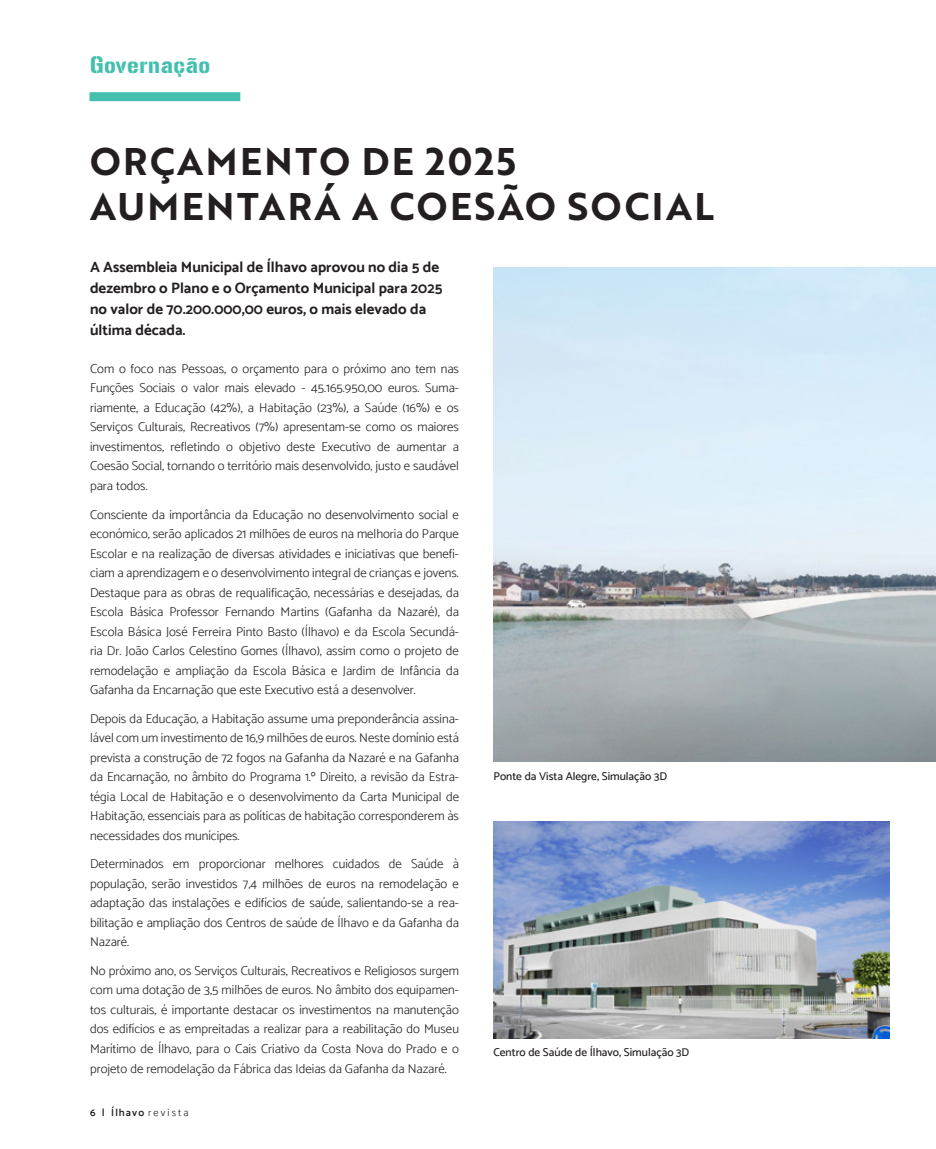
<style>
.page{position:relative;width:936px;height:1149px;background:#fff}
.page>*{position:absolute;margin:0;border:0;box-sizing:border-box;transform-origin:0 0}
.Paragraph_Style_1{font:37.5px/45px "Brother 1816 Bold";letter-spacing:.065em;color:#231f20}
.Headline_-_RIGHT{font:21px "Gunplay";letter-spacing:.025em;color:#44bfae}
.SubHead_-_9pt_LEFT{font:700 15px/21px "Catamaran";color:#231f20}
.Body_Copy_-_9pt_JUSTIFIED{font:300 12.9px/19.5px "Catamaran";color:#231f20;text-align:justify}
.Photo_Caption_-_8pt_LEFT{font:500 11.4px "Catamaran";color:#231f20}
.t1{font:600 10.5px "Catamaran";letter-spacing:.1em;color:#231f20}
.s1{font-weight:300}
</style>
<div class="page">
<div style="left:89px;top:92px;width:151px;height:9px;background:#44bfae"></div>
<img style="left:493px;top:267px;width:442px;height:494px">
<img style="left:493px;top:821px;width:396px;height:216px">
<p class="Headline_-_RIGHT" style="left:90px;top:52px;width:122px">Governação</p>
<p class="Paragraph_Style_1" style="left:90px;top:137px;width:625px">ORÇAMENTO DE 2025<br>AUMENTARÁ A COESÃO SOCIAL</p>
<p class="SubHead_-_9pt_LEFT" style="left:90px;top:256px;width:354px">A Assembleia Municipal de Ílhavo aprovou no dia 5 de dezembro o Plano e o Orçamento Municipal para 2025 no valor de 70.200.000,00 euros, o mais elevado da última década.</p>
<p class="Body_Copy_-_9pt_JUSTIFIED" style="left:90px;top:358px;width:370px">Com o foco nas Pessoas, o orçamento para o próximo ano tem nas Funções Sociais o valor mais elevado - 45.165.950,00 euros. Suma&shy;riamente, a Educação (42%), a Habitação (23%), a Saúde (16%) e os Serviços Culturais, Recreativos (7%) apresentam-se como os maiores investimentos, refletindo o objetivo deste Executivo de aumentar a Coesão Social, tornando o território mais desenvolvido, justo e saudável para todos.</p>
<p class="Body_Copy_-_9pt_JUSTIFIED" style="left:90px;top:504px;width:370px">Consciente da importância da Educação no desenvolvimento social e económico, serão aplicados 21 milhões de euros na melhoria do Parque Escolar e na realização de diversas atividades e iniciativas que benefi&shy;ciam a aprendizagem e o desenvolvimento integral de crianças e jovens.<br>Destaque para as obras de requalificação, necessárias e desejadas, da Escola Básica Professor Fernando Martins (Gafanha da Nazaré), da Escola Básica José Ferreira Pinto Basto (Ílhavo) e da Escola Secundá&shy;ria Dr. João Carlos Celestino Gomes (Ílhavo), assim como o projeto de remodelação e ampliação da Escola Básica e Jardim de Infância da Gafanha da Encarnação que este Executivo está a desenvolver.</p>
<p class="Body_Copy_-_9pt_JUSTIFIED" style="left:90px;top:708px;width:370px">Depois da Educação, a Habitação assume uma preponderância assina&shy;lável com um investimento de 16,9 milhões de euros. Neste domínio está prevista a construção de 72 fogos na Gafanha da Nazaré e na Gafanha da Encarnação, no âmbito do Programa 1.º Direito, a revisão da Estra&shy;tégia Local de Habitação e o desenvolvimento da Carta Municipal de Habitação, essenciais para as políticas de habitação corresponderem às necessidades dos munícipes.</p>
<p class="Body_Copy_-_9pt_JUSTIFIED" style="left:90px;top:853px;width:370px">Determinados em proporcionar melhores cuidados de Saúde à população, serão investidos 7,4 milhões de euros na remodelação e adaptação das instalações e edifícios de saúde, salientando-se a rea&shy;bilitação e ampliação dos Centros de saúde de Ílhavo e da Gafanha da Nazaré.</p>
<p class="Body_Copy_-_9pt_JUSTIFIED" style="left:90px;top:960px;width:370px">No próximo ano, os Serviços Culturais, Recreativos e Religiosos surgem com uma dotação de 3,5 milhões de euros. No âmbito dos equipamen&shy;tos culturais, é importante destacar os investimentos na manutenção dos edifícios e as empreitadas a realizar para a reabilitação do Museu Marítimo de Ílhavo, para o Cais Criativo da Costa Nova do Prado e o projeto de remodelação da Fábrica das Ideias da Gafanha da Nazaré.</p>
<p class="t1" style="left:90px;top:1105px;width:100px">6 | Ílhavo <span class="s1">revista</span></p>
<p class="Photo_Caption_-_8pt_LEFT" style="left:493px;top:768px;width:175px">Ponte da Vista Alegre, Simulação 3D</p>
<p class="Photo_Caption_-_8pt_LEFT" style="left:493px;top:1044px;width:197px">Centro de Saúde de Ílhavo, Simulação 3D</p>
</div>
